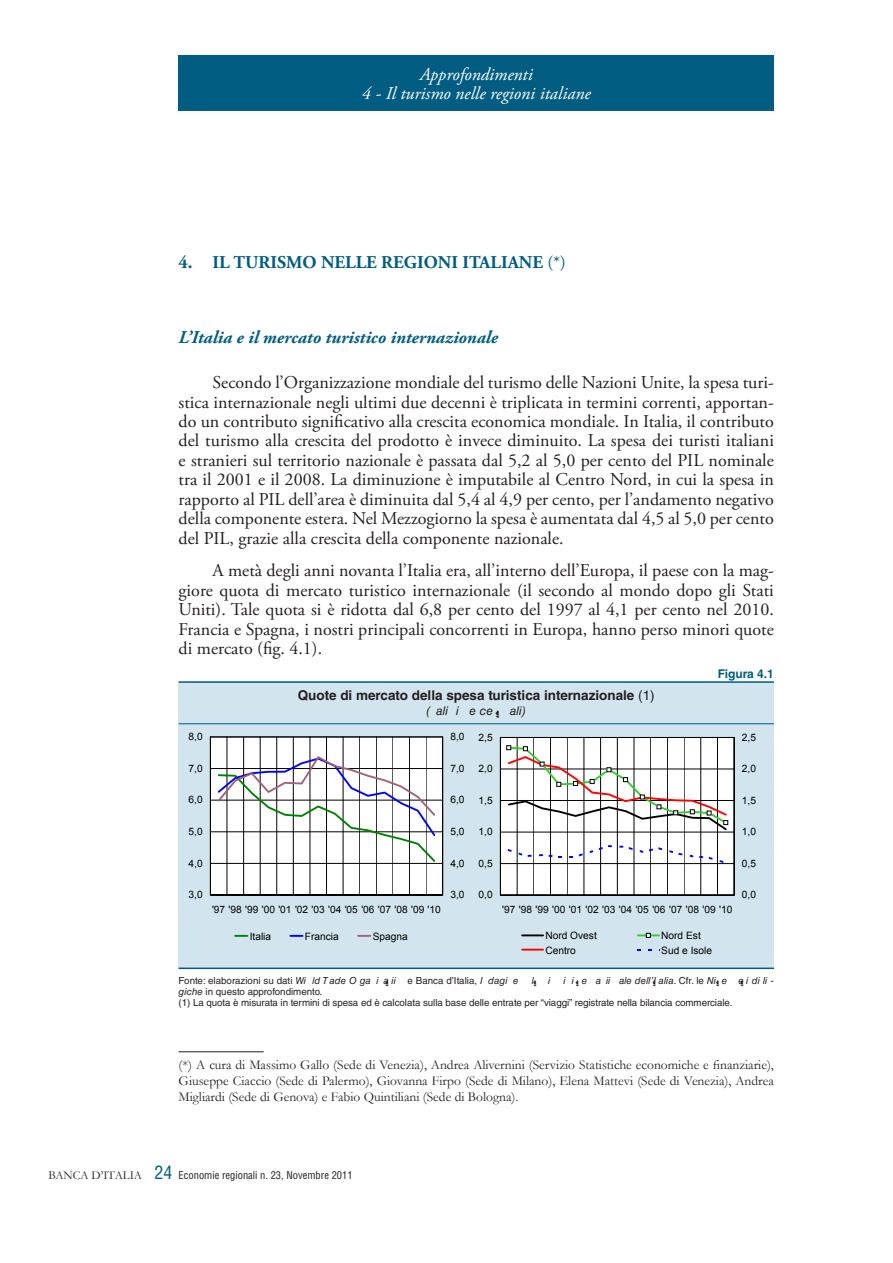
<style>
.page{position:relative;width:893px;height:1263px;background:#fff}
.page>*{position:absolute;margin:0;border:0;box-sizing:border-box;transform-origin:0 0}
.t1{font:18px/19.5px "Adobe Garamond Pro";color:#231f20;text-align:justify}
.t2{font:italic 18px/19.5px "Adobe Garamond Pro";color:#fff;text-align:center}
.t3{font:italic 700 18px "Adobe Garamond Pro";color:#005c81}
.t4{font:700 18px "Adobe Garamond Pro";color:#005c81}
.t5{font:13.5px/16.2px "Garamond";color:#231f20;text-align:justify}
.t6{font:700 13.5px "Helvetica LT Std";color:#231f20}
.t7{font:italic 12px "Helvetica LT Std";color:#231f20}
.t8{font:700 12px "Helvetica LT Std";color:#005c81}
.t9{font:condensed 10.5px "Helvetica LT Std";color:#231f20}
.t10{font:10.2px "Arial";color:#000}
.t11{font:9.75px/11.2px "Helvetica LT Std";letter-spacing:-.005em;color:#231f20}
.s1{font-weight:400}
.s2{font-style:italic}
.s3{font-family:"Garamond";font-stretch:normal;font-size:12px}
.s4{font-size:18px;color:#005c81}
</style>
<div class="page">
<div style="left:179px;top:55px;width:595px;height:56px;background:#005c81"></div>
<div style="left:179px;top:682px;width:595px;height:42px;background:#d2e4ee"></div>
<div style="left:179px;top:724px;width:595px;height:244px;background:#d2e4ee"></div>
<hr style="left:179px;top:723px;width:595px;height:1px;background:#005c81">
<hr style="left:179px;top:681px;width:595px;height:2px;background:#005c81">
<hr style="left:179px;top:967px;width:595px;height:2px;background:#005c81">
<hr style="left:734px;top:737px;width:1px;height:158px;background:#000">
<svg style="left:500px;top:737px;width:234px;height:158px;background:#dddbdb"></svg>
<hr style="left:522px;top:934px;width:21px;height:2px;background:#000">
<hr style="left:638px;top:934px;width:21px;height:2px;background:#3c3">
<svg style="left:646px;top:933px;width:5px;height:5px"></svg>
<svg style="left:522px;top:949px;width:21px;height:1px"></svg>
<hr style="left:443px;top:737px;width:1px;height:158px;background:#000">
<svg style="left:210px;top:737px;width:233px;height:158px;background:#e1e1e3"></svg>
<svg style="left:235px;top:935px;width:12px;height:2px"></svg>
<svg style="left:290px;top:935px;width:13px;height:2px"></svg>
<svg style="left:358px;top:935px;width:12px;height:2px"></svg>
<hr style="left:179px;top:1051px;width:85px;height:1px;background:#231f20">
<p class="t2" style="left:362px;top:65px;width:230px">Approfondimenti<br>4 - Il turismo nelle regioni italiane</p>
<p class="t4" style="left:179px;top:252px;width:69px">4. IL TUR</p>
<p class="t4" style="left:270px;top:252px;width:21px">ISMO</p>
<p class="t4" style="left:321px;top:252px;width:246px">NELLE REGIONI ITALIANE <span class="s1">(*)</span></p>
<p class="t3" style="left:179px;top:327px;width:321px">L’Italia e il mercato turistico internazionale</p>
<p class="t1" style="left:179px;top:373px;width:597px;text-indent:34px">Secondo l’Organizzazione mondiale del turismo delle Nazioni Unite, la spesa turi&shy;stica internazionale negli ultimi due decenni è triplicata in termini correnti, apportan&shy;do un contributo significativo alla crescita economica mondiale. In Italia, il contributo del turismo alla crescita del prodotto è invece diminuito. La spesa dei turisti italiani e stranieri sul territorio nazionale è passata dal 5,2 al 5,0 per cento del PIL nominale tra il 2001 e il 2008. La diminuzione è imputabile al Centro Nord, in cui la spesa in rapporto al PIL dell’area è diminuita dal 5,4 al 4,9 per cento, per l’andamento negativo della componente estera. Nel Mezzogiorno la spesa è aumentata dal 4,5 al 5,0 per cento del PIL, grazie alla crescita della componente nazionale.</p>
<p class="t1" style="left:179px;top:561px;width:597px;text-indent:34px">A metà degli anni novanta l’Italia era, all’interno dell’Europa, il paese con la mag&shy;giore quota di mercato turistico internazionale (il secondo al mondo dopo gli Stati Uniti). Tale quota si è ridotta dal 6,8 per cento del 1997 al 4,1 per cento nel 2010.<br>Francia e Spagna, i nostri principali concorrenti in Europa, hanno perso minori quote di mercato (fig. 4.1).</p>
<p class="t8" style="left:718px;top:666px;width:58px">Figura 4.1</p>
<p class="t6" style="left:298px;top:687px;width:358px">Quote di mercato della spesa turistica internazionale <span class="s1">(1)</span></p>
<p class="t7" style="left:427px;top:704px;width:101px">(valori percentuali)</p>
<p class="t10" style="left:189px;top:730px;width:16px">8,0</p>
<p class="t10" style="left:450px;top:730px;width:16px">8,0</p>
<p class="t10" style="left:479px;top:730px;width:16px">2,5</p>
<p class="t10" style="left:742px;top:730px;width:16px">2,5</p>
<p class="t10" style="left:189px;top:762px;width:16px">7,0</p>
<p class="t10" style="left:450px;top:762px;width:16px">7,0</p>
<p class="t10" style="left:479px;top:762px;width:16px">2,0</p>
<p class="t10" style="left:742px;top:762px;width:16px">2,0</p>
<p class="t10" style="left:189px;top:793px;width:16px">6,0</p>
<p class="t10" style="left:450px;top:793px;width:16px">6,0</p>
<p class="t10" style="left:479px;top:793px;width:16px">1,5</p>
<p class="t10" style="left:742px;top:793px;width:16px">1,5</p>
<p class="t10" style="left:189px;top:825px;width:16px">5,0</p>
<p class="t10" style="left:450px;top:825px;width:16px">5,0</p>
<p class="t10" style="left:479px;top:825px;width:16px">1,0</p>
<p class="t10" style="left:742px;top:825px;width:16px">1,0</p>
<p class="t10" style="left:189px;top:856px;width:16px">4,0</p>
<p class="t10" style="left:450px;top:856px;width:16px">4,0</p>
<p class="t10" style="left:479px;top:857px;width:16px">0,5</p>
<p class="t10" style="left:742px;top:857px;width:16px">0,5</p>
<p class="t10" style="left:189px;top:888px;width:16px">3,0</p>
<p class="t10" style="left:450px;top:888px;width:16px">3,0</p>
<p class="t10" style="left:479px;top:888px;width:16px">0,0</p>
<p class="t10" style="left:742px;top:888px;width:16px">0,0</p>
<p class="t10" style="left:212px;top:903px;width:230px">'97 '98 '99 '00 '01 '02 '03 '04 '05 '06 '07 '08 '09 '10</p>
<p class="t10" style="left:502px;top:903px;width:232px">'97 '98 '99 '00 '01 '02 '03 '04 '05 '06 '07 '08 '09 '10</p>
<p class="t10" style="left:545px;top:929px;width:53px">Nord Ovest</p>
<p class="t10" style="left:661px;top:929px;width:41px">Nord Est</p>
<p class="t10" style="left:545px;top:943px;width:32px">Centro</p>
<p class="t10" style="left:661px;top:943px;width:52px">Sud e Isole</p>
<p class="t10" style="left:250px;top:930px;width:23px">Italia</p>
<p class="t10" style="left:305px;top:930px;width:35px">Francia</p>
<p class="t10" style="left:373px;top:930px;width:37px">Spagna</p>
<p class="t11" style="left:179px;top:975px;width:597px">Fonte: elaborazioni su dati <span class="s2">World Trade Organization</span> e Banca d’Italia, <span class="s2">Indagine sul turismo internazionale dell’Italia</span>. Cfr. le <span class="s2">Note metodolo&shy;giche</span> in questo approfondimento<span class="s2">.<br></span>(1) La quota è misurata in termini di spesa ed è calcolata sulla base delle entrate per “viaggi” registrate nella bilancia commerciale.</p>
<p class="t5" style="left:179px;top:1056px;width:597px">(*) A cura di Massimo Gallo (Sede di Venezia), Andrea Alivernini (Servizio Statistiche economiche e finanziarie), Giuseppe Ciaccio (Sede di Palermo), Giovanna Firpo (Sede di Milano), Elena Mattevi (Sede di Venezia), Andrea Migliardi (Sede di Genova) e Fabio Quintiliani (Sede di Bologna).</p>
<p class="t9" style="left:48px;top:1168px;width:306px"><span class="s3">BANCA D’ITALIA</span> <span class="s4">24</span> Economie regionali n. 23, Novembre 2011</p>
</div>
